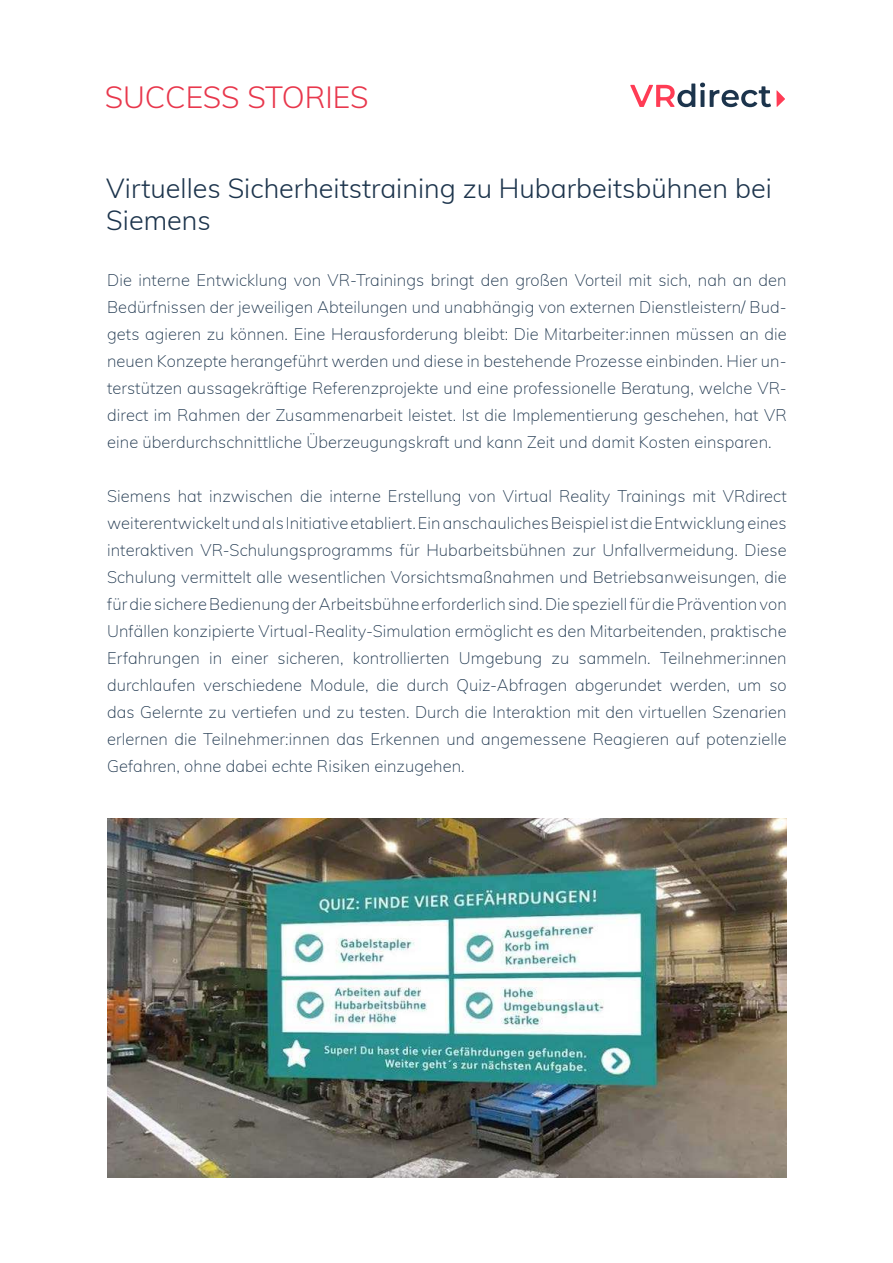
<style>
.page{position:relative;width:893px;height:1263px;background:#fff}
.page>*{position:absolute;margin:0;border:0;box-sizing:border-box;transform-origin:0 0}
.t1{font:300 30px "Muli";color:#e8374c}
.t2{font:300 27px/32.4px "Muli";color:#1c344c}
.t3{font:200 16.5px/27px "Muli";letter-spacing:.005em;color:#1c344c;text-align:justify}
</style>
<div class="page">
<svg style="left:630px;top:83px;width:155px;height:24px"></svg>
<img style="left:107px;top:818px;width:680px;height:359px">
<h1 class="t1" style="left:105px;top:81px;width:265px">SUCCESS STORIES</h1>
<h2 class="t2" style="left:106px;top:173px;width:667px">Virtuelles Sicherheitstraining zu Hubarbeitsbühnen bei<br>Siemens</h2>
<p class="t3" style="left:107px;top:267px;width:681px">Die interne Entwicklung von VR-Trainings bringt den großen Vorteil mit sich, nah an den Bedürfnissen der jeweiligen Abteilungen und unabhängig von externen Dienstleistern/ Bud&shy;gets agieren zu können. Eine Herausforderung bleibt: Die Mitarbeiter:innen müssen an die neuen Konzepte herangeführt werden und diese in bestehende Prozesse einbinden. Hier un&shy;terstützen aussagekräftige Referenzprojekte und eine professionelle Beratung, welche VR&shy;direct im Rahmen der Zusammenarbeit leistet. Ist die Implementierung geschehen, hat VR eine überdurchschnittliche Überzeugungskraft und kann Zeit und damit Kosten einsparen.</p>
<p class="t3" style="left:107px;top:483px;width:681px">Siemens hat inzwischen die interne Erstellung von Virtual Reality Trainings mit VRdirect weiterentwickelt und als Initiative etabliert. Ein anschauliches Beispiel ist die Entwicklung eines interaktiven VR-Schulungsprogramms für Hubarbeitsbühnen zur Unfallvermeidung. Diese Schulung vermittelt alle wesentlichen Vorsichtsmaßnahmen und Betriebsanweisungen, die für die sichere Bedienung der Arbeitsbühne erforderlich sind. Die speziell für die Prävention von Unfällen konzipierte Virtual-Reality-Simulation ermöglicht es den Mitarbeitenden, praktische Erfahrungen in einer sicheren, kontrollierten Umgebung zu sammeln. Teilnehmer:innen durchlaufen verschiedene Module, die durch Quiz-Abfragen abgerundet werden, um so das Gelernte zu vertiefen und zu testen. Durch die Interaktion mit den virtuellen Szenarien erlernen die Teilnehmer:innen das Erkennen und angemessene Reagieren auf potenzielle Gefahren, ohne dabei echte Risiken einzugehen.</p>
</div>
